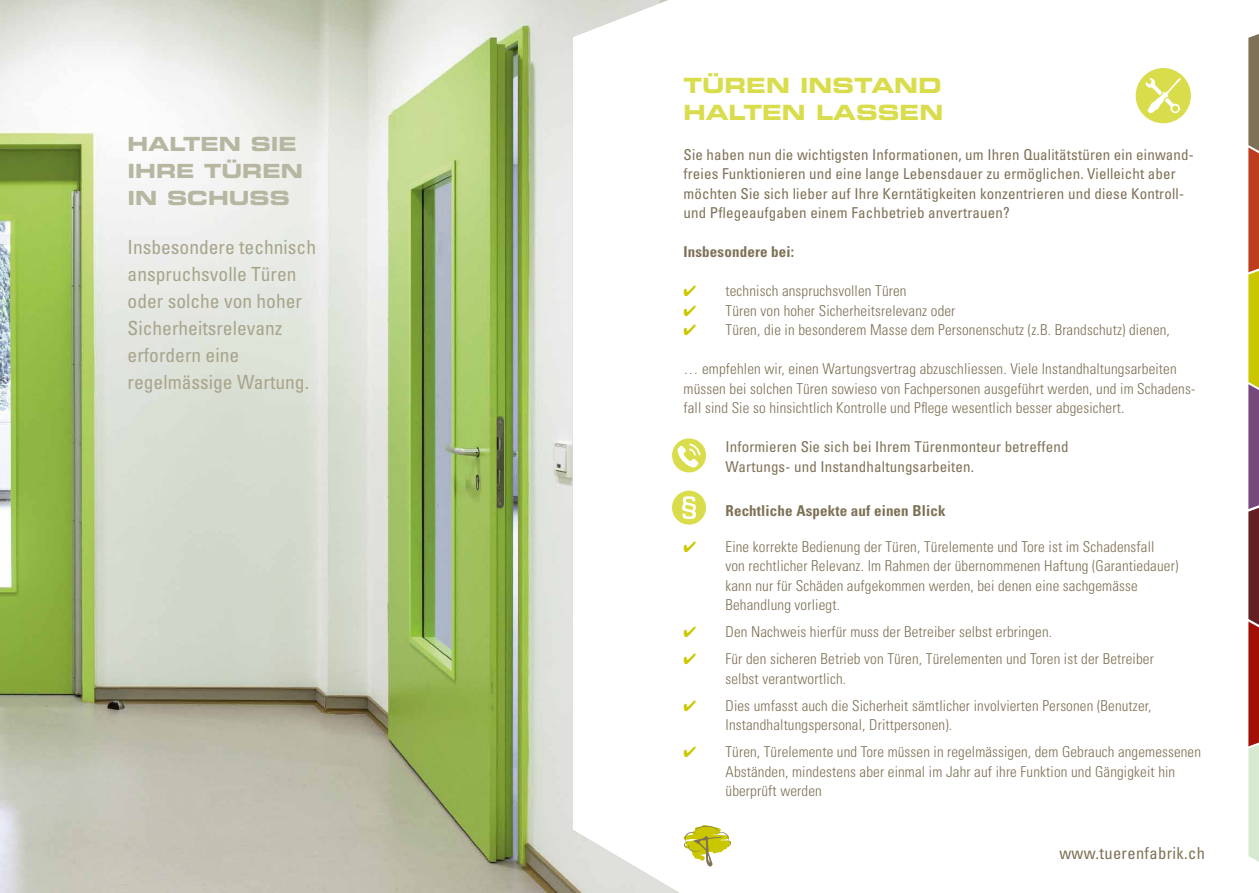
<style>
.page{position:relative;width:1259px;height:893px;background:#fff}
.page>*{position:absolute;margin:0;border:0;box-sizing:border-box;transform-origin:0 0}
.t1{font:21px/27px "Eurostile Bold Extended Two";color:#d9dd4c}
.t2{font:condensed 19.5px/27px "Univers";color:#a8a48b}
.t3{font:19.5px/27px "Eurostile Bold Extended Two";color:#b7b6a1}
.t4{font:condensed 16.5px "Univers";letter-spacing:.02em;color:#7e7156}
.t5{font:300 condensed 15px/19.5px "Univers";letter-spacing:.01em;color:#7e7156}
.t6{font:condensed 15px/19.5px "Univers";letter-spacing:.01em;color:#7e7156}
.t7{font:700 condensed 15px "Univers";letter-spacing:.01em;color:#7e7156}
.s1{color:#cac700}
</style>
<div class="page">
<svg style="left:683px;top:825px;width:48px;height:42px"></svg>
<img style="left:0;top:0;width:679px;height:893px">
<svg style="left:1248px;top:34px;width:11px;height:828px;background:#a46f51"></svg>
<div style="left:1135px;top:68px;width:56px;height:55px;background:#d9dd4c;border-radius:50%"></div>
<svg style="left:1145px;top:78px;width:36px;height:35px"></svg>
<div style="left:672px;top:438px;width:34px;height:34px;background:#d9dd4c;border-radius:50%"></div>
<svg style="left:677px;top:443px;width:23px;height:24px"></svg>
<div style="left:672px;top:491px;width:34px;height:34px;background:#d9dd4c;border-radius:50%"></div>
<svg style="left:682px;top:496px;width:14px;height:23px"></svg>
<h2 class="t3" style="left:128px;top:130px;width:177px">HALTEN SIE<br>IHRE TÜREN<br>IN SCHUSS</h2>
<h2 class="t2" style="left:128px;top:233px;width:190px">Insbesondere technisch anspruchsvolle Türen oder solche von hoher<br>Sicherheitsrelevanz erfordern eine regelmässige Wartung.</h2>
<h1 class="t1" style="left:683px;top:71px;width:261px">TÜREN INSTAND<br>HALTEN LASSEN</h1>
<p class="t6" style="left:683px;top:144px;width:512px">Sie haben nun die wichtigsten Informationen, um Ihren Qualitätstüren ein einwand&shy;freies Funktionieren und eine lange Lebensdauer zu ermöglichen. Vielleicht aber möchten Sie sich lieber auf Ihre Kerntätigkeiten konzentrieren und diese Kontroll&shy;und Pflegeaufgaben einem Fachbetrieb anvertrauen?</p>
<p class="t7" style="left:683px;top:243px;width:112px">Insbesondere bei:</p>
<p class="t5" style="left:683px;top:281px;width:225px"><span class="s1">✔</span> technisch anspruchsvollen Türen</p>
<p class="t5" style="left:683px;top:300px;width:273px"><span class="s1">✔</span> Türen von hoher Sicherheitsrelevanz oder</p>
<p class="t5" style="left:683px;top:320px;width:488px"><span class="s1">✔</span> Türen, die in besonderem Masse dem Personenschutz (z.B. Brandschutz) dienen,</p>
<p class="t5" style="left:683px;top:359px;width:513px">… empfehlen wir, einen Wartungsvertrag abzuschliessen. Viele Instandhaltungsarbeiten müssen bei solchen Türen sowieso von Fachpersonen ausgeführt werden, und im Schadens&shy;fall sind Sie so hinsichtlich Kontrolle und Pflege wesentlich besser abgesichert.</p>
<p class="t6" style="left:725px;top:437px;width:344px">Informieren Sie sich bei Ihrem Türenmonteur betreffend<br>Wartungs- und Instandhaltungsarbeiten.</p>
<p class="t7" style="left:725px;top:502px;width:221px">Rechtliche Aspekte auf einen Blick</p>
<p class="t5" style="left:725px;top:537px;width:454px;text-indent:-42px"><span class="s1">✔</span> Eine korrekte Bedienung der Türen, Türelemente und Tore ist im Schadensfall<br>von rechtlicher Relevanz. Im Rahmen der übernommenen Haftung (Garantiedauer) kann nur für Schäden aufgekommen werden, bei denen eine sachgemässe Behandlung vorliegt.</p>
<p class="t5" style="left:683px;top:622px;width:370px"><span class="s1">✔</span> Den Nachweis hierfür muss der Betreiber selbst erbringen.</p>
<p class="t5" style="left:725px;top:649px;width:430px;text-indent:-42px"><span class="s1">✔</span> Für den sicheren Betrieb von Türen, Türelementen und Toren ist der Betreiber selbst verantwortlich.</p>
<p class="t5" style="left:725px;top:696px;width:427px;text-indent:-42px"><span class="s1">✔</span> Dies umfasst auch die Sicherheit sämtlicher involvierten Personen (Benutzer,<br>Instandhaltungspersonal, Drittpersonen).</p>
<p class="t5" style="left:725px;top:742px;width:477px;text-indent:-42px"><span class="s1">✔</span> Türen, Türelemente und Tore müssen in regelmässigen, dem Gebrauch angemessenen<br>Abständen, mindestens aber einmal im Jahr auf ihre Funktion und Gängigkeit hin überprüft werden</p>
<p class="t4" style="left:1059px;top:843px;width:147px">www.tuerenfabrik.ch</p>
</div>
